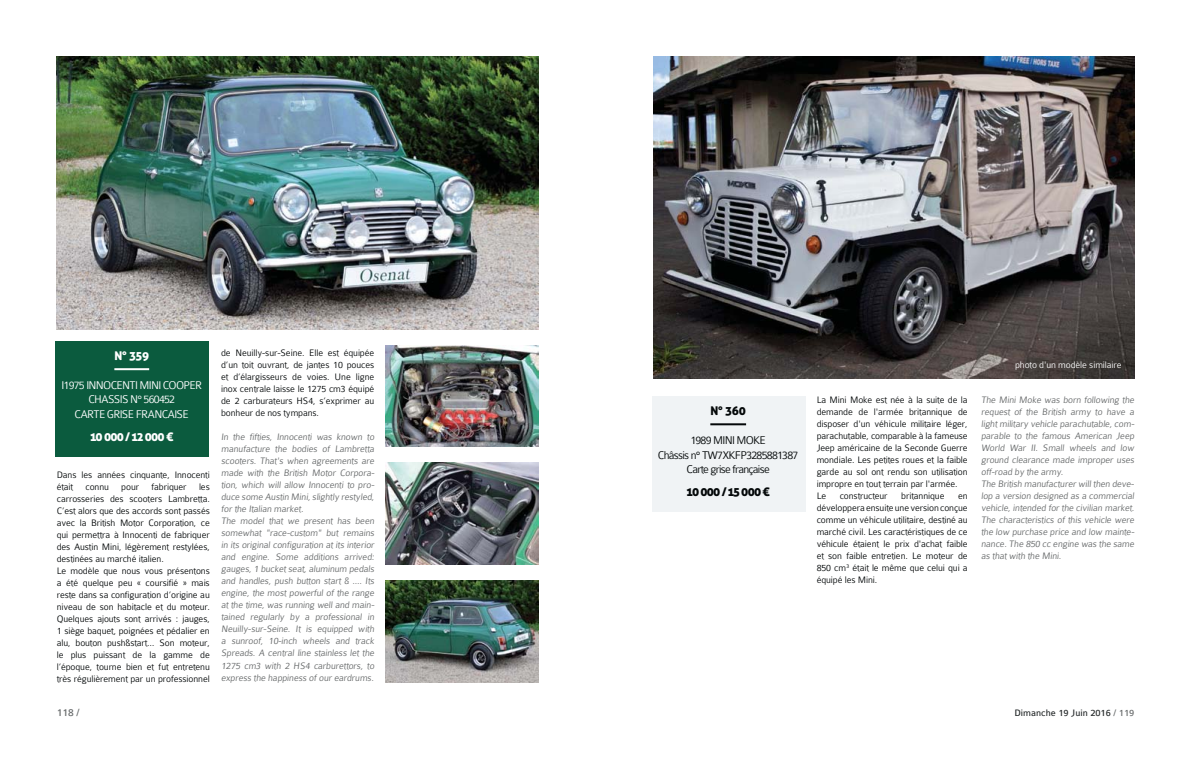
<style>
.page{position:relative;width:1191px;height:766px;background:#fff}
.page>*{position:absolute;margin:0;border:0;box-sizing:border-box;transform-origin:0 0}
.t1{font:300 12px/14.4px "Colaborate";letter-spacing:-.06em;color:#fff;text-align:center}
.t2{font:300 12px/14.4px "Colaborate";letter-spacing:-.06em;color:#040809;text-align:center}
.t3{font:12px "Aller Display";letter-spacing:-.06em;color:#fff}
.t4{font:12px "Aller Display";letter-spacing:-.06em;color:#040809}
.t5{font:11px "Colaborate";color:#66696a}
.t6{font:300 10px/12px "Colaborate";letter-spacing:-.01em;color:#040809}
.t7{font:300 10px/12px "Colaborate";letter-spacing:-.01em;color:#66696a}
.t8{font:300 10px "Colaborate";letter-spacing:-.01em;color:#fff}
.t9{font:10px "Colaborate";color:#242829}
.s1{color:#66696a}
</style>
<div class="page">
<img style="left:57px;top:57px;width:482px;height:272px">
<img style="left:653px;top:57px;width:481px;height:321px">
<div style="left:56px;top:341px;width:153px;height:115px;background:#0b5b3e"></div>
<div style="left:652px;top:396px;width:153px;height:115px;background:#f0f3f5"></div>
<hr style="left:114px;top:368px;width:35px;height:2px;background:#fff">
<hr style="left:710px;top:423px;width:36px;height:2px;background:#040809">
<img style="left:386px;top:345px;width:153px;height:102px">
<img style="left:386px;top:462px;width:153px;height:102px">
<img style="left:386px;top:580px;width:153px;height:101px">
<p class="t3" style="left:114px;top:349px;width:36px">N° 359</p>
<p class="t1" style="left:61px;top:379px;width:142px">I1975 INNOCENTI MINI COOPER<br>CHASSIS N° 560452<br>CARTE GRISE FRANCAISE</p>
<p class="t3" style="left:90px;top:429px;width:85px">10 000 / 12 000 €</p>
<p class="t6" style="left:57px;top:469px;width:155px">Dans les années cinquante, Innocenti était connu pour fabriquer les carrosseries des scooters Lambretta.<br>C’est alors que des accords sont passés avec la British Motor Corporation, ce qui permettra à Innocenti de fabriquer des Austin Mini, légèrement restylées, destinées au marché italien.<br>Le modèle que nous vous présentons a été quelque peu « coursifié » mais reste dans sa configuration d’origine au niveau de son habitacle et du moteur.<br>Quelques ajouts sont arrivés : jauges, 1 siège baquet, poignées et pédalier en alu, bouton push&amp;start… Son moteur, le plus puissant de la gamme de l’époque, tourne bien et fut entretenu très régulièrement par un professionnel</p>
<p class="t6" style="left:221px;top:348px;width:155px;text-align:justify">de Neuilly-sur-Seine. Elle est équipée d’un toit ouvrant, de jantes 10 pouces et d’élargisseurs de voies. Une ligne inox centrale laisse le 1275 cm3 équipé de 2 carburateurs HS4, s’exprimer au bonheur de nos tympans.</p>
<p class="t7" style="left:221px;top:432px;width:156px">In the fifties, Innocenti was known to manufacture the bodies of Lambretta scooters. That's when agreements are made with the British Motor Corpora&shy;tion, which will allow Innocenti to pro&shy;duce some Austin Mini, slightly restyled, for the Italian market.<br>The model that we present has been somewhat "race-custom" but remains in its original configuration at its interior and engine. Some additions arrived: gauges, 1 bucket seat, aluminum pedals and handles, push button start &amp; .... Its engine, the most powerful of the range at the time, was running well and main&shy;tained regularly by a professional in Neuilly-sur-Seine. It is equipped with a sunroof, 10-inch wheels and track Spreads. A central line stainless let the 1275 cm3 with 2 HS4 carburettors, to express the happiness of our eardrums.</p>
<p class="t4" style="left:710px;top:404px;width:37px">N° 360</p>
<p class="t2" style="left:658px;top:434px;width:142px">1989 MINI MOKE<br>Châssis n° TW7XKFP3285881387<br>Carte grise française</p>
<p class="t4" style="left:686px;top:484px;width:85px">10 000 / 15 000 €</p>
<p class="t6" style="left:816px;top:394px;width:152px">La Mini Moke est née à la suite de la demande de l'armée britannique de disposer d'un véhicule militaire léger, parachutable, comparable à la fameuse Jeep américaine de la Seconde Guerre mondiale. Les petites roues et la faible garde au sol ont rendu son utilisation impropre en tout terrain par l'armée.<br>Le</p>
<p class="t6" style="left:839px;top:490px;width:49px">constructeur</p>
<p class="t6" style="left:901px;top:490px;width:45px">britannique</p>
<p class="t6" style="left:816px;top:490px;width:152px;text-align:justify;text-indent:141px">en développera ensuite une version conçue comme un véhicule utilitaire, destiné au marché civil. Les caractéristiques de ce véhicule étaient le prix d'achat faible et son faible entretien. Le moteur de 850 cm³ était le même que celui qui a équipé les Mini.</p>
<p class="t8" style="left:1015px;top:361px;width:108px">photo d'un modèle similaire</p>
<p class="t7" style="left:981px;top:394px;width:156px">The Mini Moke was born following the request of the British army to have a light military vehicle parachutable, com&shy;parable to the famous American Jeep World War II. Small wheels and low ground clearance made improper uses off-road by the army.<br>The British manufacturer will then deve&shy;lop a version designed as a commercial vehicle, intended for the civilian market.<br>The characteristics of this vehicle were the low purchase price and low mainte&shy;nance. The 850 cc engine was the same as that with the Mini.</p>
<p class="t5" style="left:57px;top:707px;width:24px">118 /</p>
<p class="t9" style="left:1014px;top:707px;width:121px">Dimanche 19 Juin 2016 <span class="s1">/ 119</span></p>
</div>
